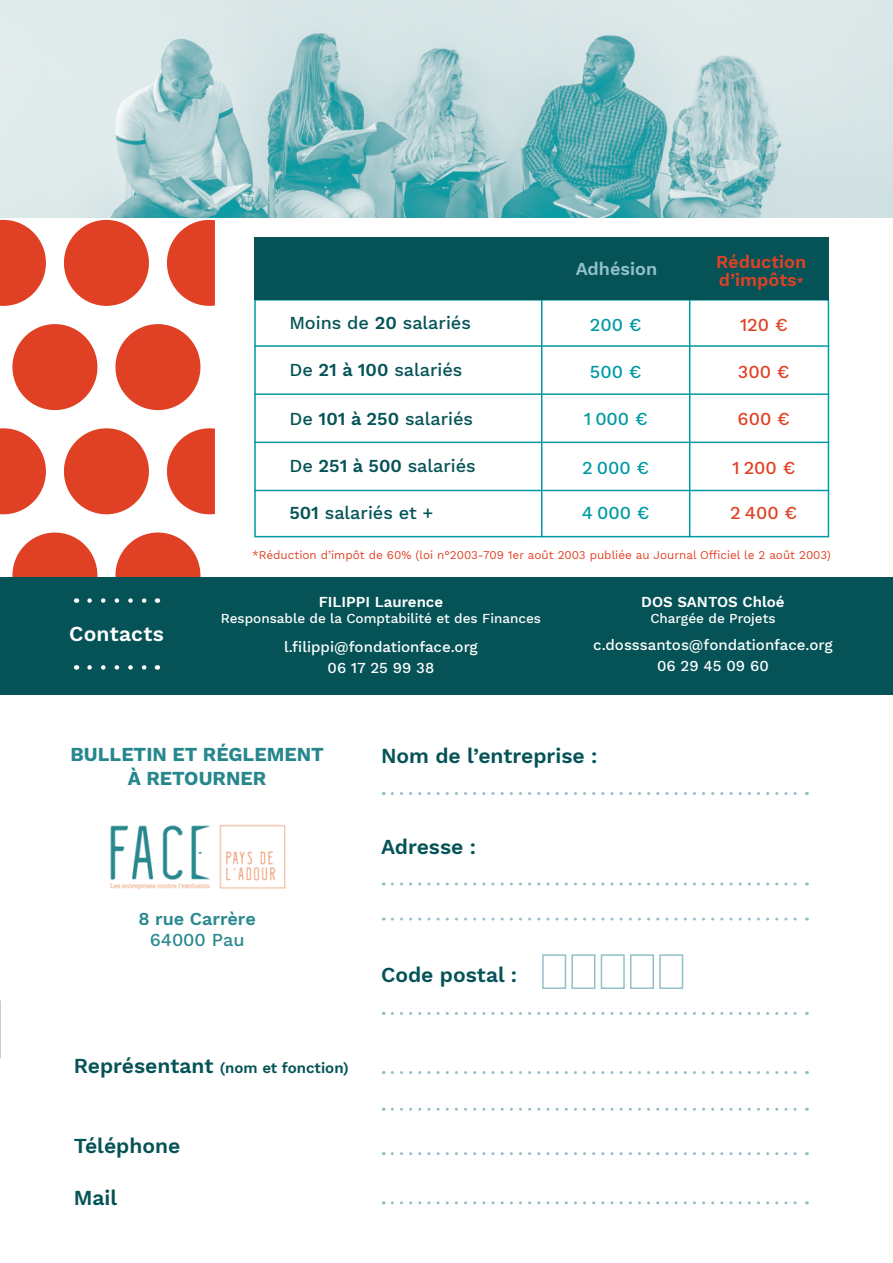
<style>
.page{position:relative;width:893px;height:1263px;background:#fff}
.page>*{position:absolute;margin:0;border:0;box-sizing:border-box;transform-origin:0 0}
.t1{font:600 21px "Work Sans";color:#055357}
.t2{font:600 21px "Work Sans";letter-spacing:.01em;color:#fff}
.t3{font:700 19.5px/23.4px "Work Sans";color:#26878d;text-align:center}
.t4{font:500 18px "Work Sans";color:#055357}
.t5{font:500 18px "Work Sans";color:#009aa2}
.t6{font:500 18px "Work Sans";color:#e04125}
.t7{font:600 18px/18px "Work Sans";color:#e04125}
.t8{font:600 18px "Work Sans";color:#2a898f}
.t9{font:500 18px "Work Sans";color:#2a898f}
.t10{font:600 18px "Work Sans";color:#91c1c7}
.t11{font:500 15px/21px "Work Sans";color:#fff;text-align:center}
.t12{font:600 15px "Work Sans";color:#fff}
.t13{font:600 15px "Work Sans";color:#055357}
.t14{font:500 13.5px "Work Sans";color:#fff}
.t15{font:11.7px "Work Sans";color:#e04125}
.s1{font-size:12px}
.s2{font-weight:600}
.s3{font-size:21px}
</style>
<div class="page">
<svg style="left:167px;top:428px;width:48px;height:86px"></svg>
<div style="left:115px;top:324px;width:85px;height:86px;background:#e04125;border-radius:50%"></div>
<svg style="left:167px;top:220px;width:48px;height:86px"></svg>
<div style="left:64px;top:220px;width:85px;height:86px;background:#e04125;border-radius:50%"></div>
<svg style="left:115px;top:532px;width:85px;height:45px"></svg>
<svg style="left:12px;top:532px;width:85px;height:45px"></svg>
<div style="left:64px;top:428px;width:85px;height:86px;background:#e04125;border-radius:50%"></div>
<div style="left:12px;top:324px;width:85px;height:86px;background:#e04125;border-radius:50%"></div>
<svg style="left:0;top:220px;width:46px;height:86px"></svg>
<svg style="left:0;top:428px;width:46px;height:86px"></svg>
<div style="left:0;top:577px;width:893px;height:118px;background:#055357"></div>
<img style="left:0;top:0;width:893px;height:217px">
<div style="left:254px;top:299px;width:575px;height:238px;border:2px solid #009aa2"></div>
<img style="left:110px;top:824px;width:176px;height:66px">
<hr style="left:254px;top:345px;width:575px;height:2px;background:#009aa2">
<hr style="left:254px;top:393px;width:575px;height:2px;background:#009aa2">
<hr style="left:254px;top:442px;width:575px;height:1px;background:#009aa2">
<hr style="left:254px;top:490px;width:575px;height:1px;background:#009aa2">
<hr style="left:541px;top:299px;width:1px;height:238px;background:#009aa2">
<hr style="left:689px;top:299px;width:1px;height:238px;background:#009aa2">
<svg style="left:90px;top:665px;width:57px;height:5px"></svg>
<svg style="left:392px;top:792px;width:415px;height:3px"></svg>
<svg style="left:392px;top:882px;width:415px;height:3px"></svg>
<svg style="left:392px;top:917px;width:415px;height:3px"></svg>
<svg style="left:392px;top:1012px;width:415px;height:3px"></svg>
<svg style="left:392px;top:1071px;width:415px;height:3px"></svg>
<svg style="left:392px;top:1108px;width:415px;height:3px"></svg>
<svg style="left:392px;top:1152px;width:415px;height:3px"></svg>
<svg style="left:392px;top:1201px;width:415px;height:3px"></svg>
<svg style="left:90px;top:598px;width:57px;height:5px"></svg>
<div style="left:254px;top:238px;width:575px;height:62px;background:#055357"></div>
<div style="left:542px;top:954px;width:24px;height:35px;border:2px solid #91c1c7"></div>
<div style="left:571px;top:954px;width:24px;height:35px;border:2px solid #91c1c7"></div>
<div style="left:601px;top:954px;width:24px;height:35px;border:2px solid #91c1c7"></div>
<div style="left:630px;top:954px;width:24px;height:35px;border:2px solid #91c1c7"></div>
<div style="left:659px;top:954px;width:24px;height:35px;border:2px solid #91c1c7"></div>
<h3 class="t10" style="left:576px;top:258px;width:83px">Adhésion</h3>
<h3 class="t7" style="left:716px;top:254px;width:92px">Réduction d’impôts<span class="s1">*</span></h3>
<h1 class="t2" style="left:69px;top:621px;width:96px">Contacts</h1>
<h3 class="t4" style="left:289px;top:312px;width:183px">Moins de <span class="s2">20</span> salariés</h3>
<h3 class="t5" style="left:590px;top:314px;width:53px">200 €</h3>
<h3 class="t5" style="left:590px;top:361px;width:53px">500 €</h3>
<h3 class="t5" style="left:584px;top:408px;width:65px">1 000 €</h3>
<h3 class="t5" style="left:582px;top:457px;width:68px">2 000 €</h3>
<h3 class="t5" style="left:582px;top:503px;width:69px">4 000 €</h3>
<h3 class="t6" style="left:740px;top:314px;width:49px">120 €</h3>
<h3 class="t6" style="left:738px;top:361px;width:53px">300 €</h3>
<h3 class="t6" style="left:738px;top:408px;width:54px">600 €</h3>
<h3 class="t6" style="left:732px;top:457px;width:65px">1 200 €</h3>
<h3 class="t6" style="left:730px;top:503px;width:68px">2 400 €</h3>
<h3 class="t4" style="left:289px;top:359px;width:174px">De <span class="s2">21 à 100</span> salariés</h3>
<h3 class="t4" style="left:289px;top:408px;width:185px">De <span class="s2">101 à 250</span> salariés</h3>
<h3 class="t4" style="left:289px;top:455px;width:188px">De <span class="s2">251 à 500</span> salariés</h3>
<h3 class="t4" style="left:289px;top:502px;width:145px"><span class="s2">501</span> salariés et +</h3>
<p class="t15" style="left:252px;top:548px;width:580px">*Réduction d’impôt de 60% (loi n°2003-709 1er août 2003 publiée au Journal Officiel le 2 août 2003)</p>
<p class="t12" style="left:319px;top:593px;width:126px">FILIPPI Laurence</p>
<p class="t14" style="left:221px;top:610px;width:322px">Responsable de la Comptabilité et des Finances</p>
<p class="t11" style="left:284px;top:637px;width:195px">l.filippi@fondationface.org<br>06 17 25 99 38</p>
<p class="t12" style="left:641px;top:593px;width:145px">DOS SANTOS Chloé</p>
<p class="t14" style="left:650px;top:610px;width:127px">Chargée de Projets</p>
<p class="t11" style="left:593px;top:635px;width:241px">c.dosssantos@fondationface.org<br>06 29 45 09 60</p>
<h2 class="t3" style="left:71px;top:744px;width:255px">BULLETIN ET RÉGLEMENT<br>À RETOURNER</h2>
<h1 class="t1" style="left:381px;top:743px;width:218px">Nom de l’entreprise :</h1>
<h3 class="t8" style="left:138px;top:908px;width:119px">8 rue Carrère</h3>
<h3 class="t9" style="left:150px;top:930px;width:96px">64000 Pau</h3>
<p class="t13" style="left:74px;top:1059px;width:276px"><span class="s3">Représentant</span> (nom et fonction)</p>
<h1 class="t1" style="left:74px;top:1133px;width:108px">Téléphone</h1>
<h1 class="t1" style="left:74px;top:1185px;width:45px">Mail</h1>
<h1 class="t1" style="left:381px;top:835px;width:97px">Adresse :</h1>
<h1 class="t1" style="left:381px;top:962px;width:138px">Code postal :</h1>
</div>
